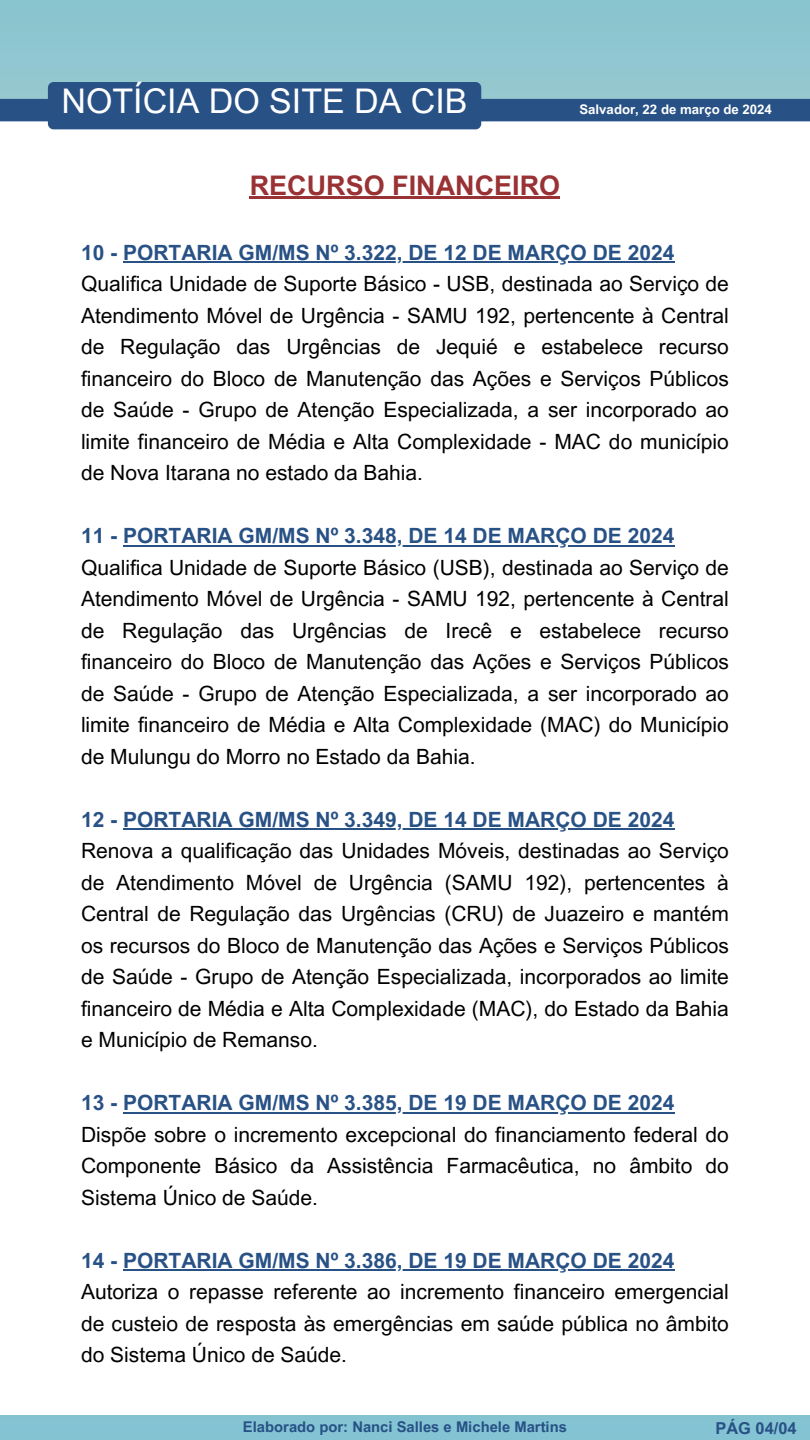
<style>
.page{position:relative;width:810px;height:1440px;background:#fff}
.page>*{position:absolute;margin:0;border:0;box-sizing:border-box;transform-origin:0 0}
.t1{font:34px "Arial MT Pro";color:#fff}
.t2{font:700 27px "Arial MT Pro";color:#993234}
.t3{font:21px/31.5px "Arial MT Pro";color:#000;text-align:justify}
.t4{font:700 21px "Arial MT Pro";color:#285185}
.t5{font:700 16.4px "Arial MT Pro";color:#285185}
.t6{font:700 14.8px "Arial MT Pro";color:#285185}
.t7{font:700 13.2px "Arial MT Pro";color:#fff}
</style>
<div class="page">
<hr style="left:250px;top:197px;width:310px;height:2px;background:#993234">
<hr style="left:123px;top:261px;width:551px;height:2px;background:#285185">
<hr style="left:123px;top:545px;width:551px;height:1px;background:#285185">
<hr style="left:123px;top:828px;width:551px;height:2px;background:#285185">
<hr style="left:123px;top:1112px;width:551px;height:1px;background:#285185">
<hr style="left:123px;top:1269px;width:551px;height:2px;background:#285185">
<div style="left:0;top:99px;width:810px;height:22px;background:#285185"></div>
<div style="left:48px;top:82px;width:433px;height:47px;background:#285185"></div>
<h1 class="t1" style="left:62px;top:88px;width:408px">NOTÍCIA DO SITE DA CIB</h1>
<p class="t7" style="left:579px;top:104px;width:194px">Salvador, 22 de março de 2024</p>
<p class="t2" style="left:250px;top:176px;width:312px">RECURSO FINANCEIRO</p>
<p class="t4" style="left:81px;top:245px;width:595px">10 - PORTARIA GM/MS Nº 3.322, DE 12 DE MARÇO DE 2024</p>
<p class="t3" style="left:81px;top:271px;width:649px">Qualifica Unidade de Suporte Básico - USB, destinada ao Serviço de Atendimento Móvel de Urgência - SAMU 192, pertencente à Central de Regulação das Urgências de Jequié e estabelece recurso financeiro do Bloco de Manutenção das Ações e Serviços Públicos de Saúde - Grupo de Atenção Especializada, a ser incorporado ao limite financeiro de Média e Alta Complexidade - MAC do município de Nova Itarana no estado da Bahia.</p>
<p class="t4" style="left:81px;top:528px;width:595px">11 - PORTARIA GM/MS Nº 3.348, DE 14 DE MARÇO DE 2024</p>
<p class="t3" style="left:81px;top:554px;width:649px">Qualifica Unidade de Suporte Básico (USB), destinada ao Serviço de Atendimento Móvel de Urgência - SAMU 192, pertencente à Central de Regulação das Urgências de Irecê e estabelece recurso financeiro do Bloco de Manutenção das Ações e Serviços Públicos de Saúde - Grupo de Atenção Especializada, a ser incorporado ao limite financeiro de Média e Alta Complexidade (MAC) do Município de Mulungu do Morro no Estado da Bahia.</p>
<p class="t4" style="left:81px;top:812px;width:595px">12 - PORTARIA GM/MS Nº 3.349, DE 14 DE MARÇO DE 2024</p>
<p class="t3" style="left:81px;top:838px;width:649px">Renova a qualificação das Unidades Móveis, destinadas ao Serviço de Atendimento Móvel de Urgência (SAMU 192), pertencentes à Central de Regulação das Urgências (CRU) de Juazeiro e mantém os recursos do Bloco de Manutenção das Ações e Serviços Públicos de Saúde - Grupo de Atenção Especializada, incorporados ao limite financeiro de Média e Alta Complexidade (MAC), do Estado da Bahia e Município de Remanso.</p>
<p class="t4" style="left:81px;top:1095px;width:595px">13 - PORTARIA GM/MS Nº 3.385, DE 19 DE MARÇO DE 2024</p>
<p class="t3" style="left:81px;top:1121px;width:649px">Dispõe sobre o incremento excepcional do financiamento federal do Componente Básico da Assistência Farmacêutica, no âmbito do Sistema Único de Saúde.</p>
<p class="t4" style="left:81px;top:1253px;width:595px">14 - PORTARIA GM/MS Nº 3.386, DE 19 DE MARÇO DE 2024</p>
<p class="t3" style="left:81px;top:1279px;width:649px">Autoriza o repasse referente ao incremento financeiro emergencial de custeio de resposta às emergências em saúde pública no âmbito do Sistema Único de Saúde.</p>
<p class="t6" style="left:243px;top:1421px;width:326px">Elaborado por: Nanci Salles e Michele Martins</p>
<p class="t5" style="left:715px;top:1422px;width:83px">PÁG 04/04</p>
</div>
